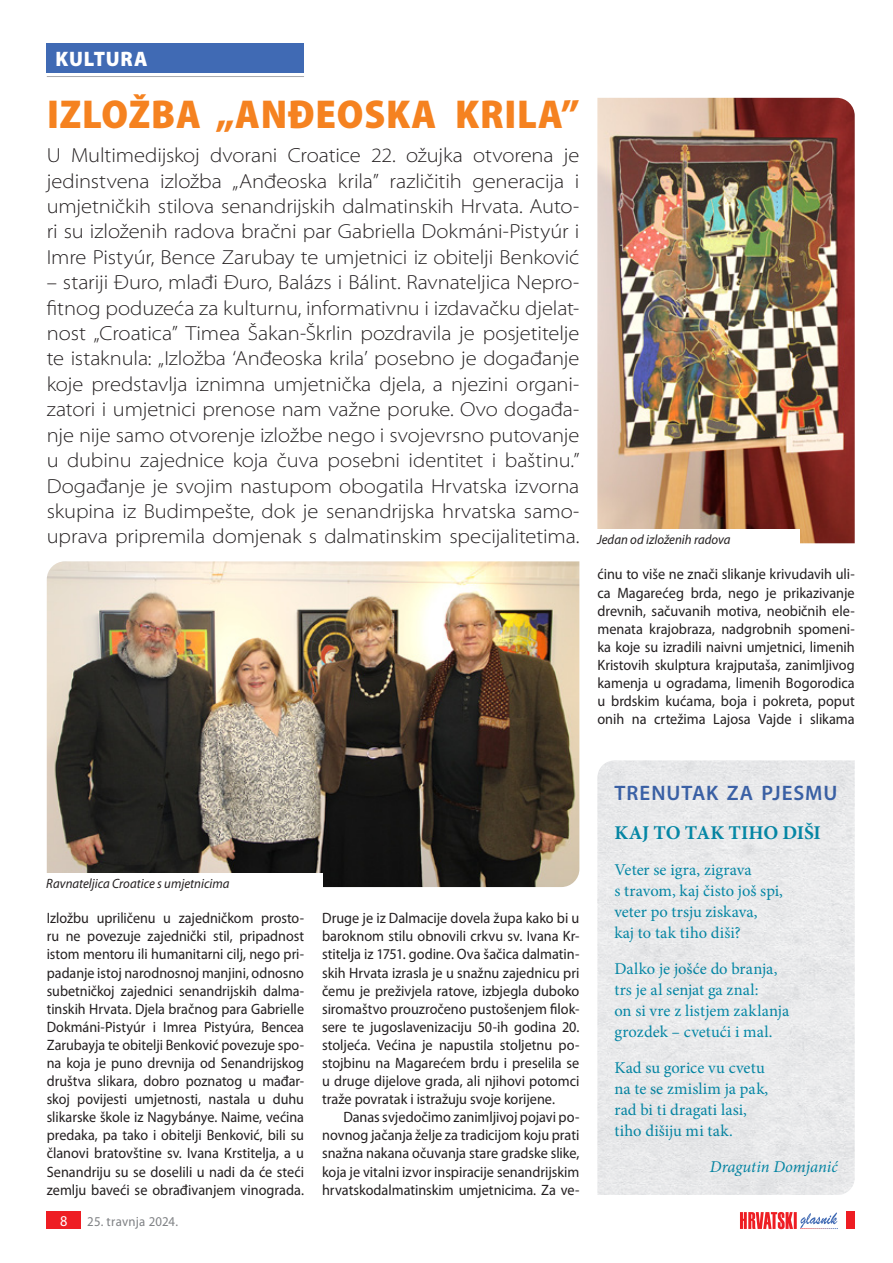
<style>
.page{position:relative;width:893px;height:1263px;background:#fff}
.page>*{position:absolute;margin:0;border:0;box-sizing:border-box;transform-origin:0 0}
.t1{font:900 semi-condensed 40.5px "Myriad Pro";letter-spacing:.02em;color:#f58220}
.t2{font:600 21px "Myriad Pro";letter-spacing:.045em;color:#406ab4}
.t3{font:900 21px "Myriad Pro";letter-spacing:.04em;color:#fff;scale:.95 1}
.t4{font:300 semi-expanded 20.4px/25.3px "Myriad Pro";letter-spacing:-.005em;color:#231f20;text-align:justify}
.t5{font:700 19.5px "Minion Pro";letter-spacing:-.01em;color:#0693b3}
.t6{font:16.5px/21px "Minion Pro";letter-spacing:.005em;color:#0693b3}
.t7{font:italic 16.5px "Minion Pro";color:#0693b3}
.t8{font:15px/18.1px "Myriad Pro";color:#231f20;text-align:justify;scale:.95 1}
.t9{font:15px/18.1px "Myriad Pro";color:#231f20;text-align:justify;scale:.94 1}
.t10{font:15px "Myriad Pro";color:#fff;scale:.95 1}
.t11{font:italic 13.5px "Myriad Pro";color:#231f20;scale:.95 1}
.t12{font:13.5px "Myriad Pro";letter-spacing:.02em;color:#808285;scale:.95 1}
</style>
<div class="page">
<img style="left:597px;top:98px;width:258px;height:445px">
<img style="left:47px;top:561px;width:532px;height:326px">
<div style="left:593px;top:529px;width:206px;height:32px;background:#fff"></div>
<div style="left:42px;top:873px;width:280px;height:32px;background:#fff"></div>
<hr style="left:47px;top:76px;width:257px;height:1px;background:#a8a9ad">
<div style="left:47px;top:1212px;width:34px;height:17px;background:#ee1d23"></div>
<div style="left:846px;top:1212px;width:9px;height:17px;background:#ee1d23"></div>
<svg style="left:740px;top:1212px;width:98px;height:17px"></svg>
<div style="left:47px;top:43px;width:257px;height:30px;background:#406ab4"></div>
<div style="left:597px;top:760px;width:258px;height:435px;background:#e8e9ea"></div>
<h2 class="t3" style="left:56px;top:45px;width:98px">KULTURA</h2>
<h1 class="t1" style="left:47px;top:88px;width:534px">IZLOŽBA „ANĐEOSKA KRILA”</h1>
<p class="t4" style="left:47px;top:142px;width:534px">U Multimedijskoj dvorani Croatice 22. ožujka otvorena je jedinstvena izložba „Anđeoska krila” različitih generacija i umjetničkih stilova senandrijskih dalmatinskih Hrvata. Auto&shy;ri su izloženih radova bračni par Gabriella Dokmáni-Pistyúr i Imre Pistyúr, Bence Zarubay te umjetnici iz obitelji Benković</p>
<p class="t4" style="left:47px;top:269px;width:534px">– stariji Đuro, mlađi Đuro, Balázs i Bálint. Ravnateljica Nepro&shy;fitnog poduzeća za kulturnu, informativnu i izdavačku djelat&shy;nost „Croatica” Timea Šakan-Škrlin pozdravila je posjetitelje te istaknula: „Izložba ‘Anđeoska krila’ posebno je događanje koje predstavlja iznimna umjetnička djela, a njezini organi&shy;zatori i umjetnici prenose nam važne poruke. Ovo događa&shy;nje nije samo otvorenje izložbe nego i svojevrsno putovanje u dubinu zajednice koja čuva posebni identitet i baštinu.” Događanje je svojim nastupom obogatila Hrvatska izvorna skupina iz Budimpešte, dok je senandrijska hrvatska samo&shy;uprava pripremila domjenak s dalmatinskim specijalitetima.</p>
<p class="t11" style="left:597px;top:531px;width:142px">Jedan od izloženih radova</p>
<p class="t8" style="left:597px;top:565px;width:272px">ćinu to više ne znači slikanje krivudavih uli&shy;ca Magarećeg brda, nego je prikazivanje drevnih, sačuvanih motiva, neobičnih ele&shy;menata krajobraza, nadgrobnih spomeni&shy;ka koje su izradili naivni umjetnici, limenih Kristovih skulptura krajputaša, zanimljivog kamenja u ogradama, limenih Bogorodica u brdskim kućama, boja i pokreta, poput onih na crtežima Lajosa Vajde i slikama</p>
<p class="t11" style="left:46px;top:875px;width:194px">Ravnateljica Croatice s umjetnicima</p>
<p class="t9" style="left:47px;top:909px;width:275px">Izložbu upriličenu u zajedničkom prosto&shy;ru ne povezuje zajednički stil, pripadnost istom mentoru ili humanitarni cilj, nego pri&shy;padanje istoj narodnosnoj manjini, odnosno subetničkoj zajednici senandrijskih dalma&shy;tinskih Hrvata. Djela bračnog para Gabrielle Dokmáni-Pistyúr i Imrea Pistyúra, Bencea Zarubayja te obitelji Benković povezuje spo&shy;na koja je puno drevnija od Senandrijskog društva slikara, dobro poznatog u mađar&shy;skoj povijesti umjetnosti, nastala u duhu slikarske škole iz Nagybánye. Naime, većina predaka, pa tako i obitelji Benković, bili su članovi bratovštine sv. Ivana Krstitelja, a u Senandriju su se doselili u nadi da će steći zemlju baveći se obrađivanjem vinograda.</p>
<p class="t8" style="left:322px;top:909px;width:272px">Druge je iz Dalmacije dovela župa kako bi u baroknom stilu obnovili crkvu sv. Ivana Kr&shy;stitelja iz 1751. godine. Ova šačica dalmatin&shy;skih Hrvata izrasla je u snažnu zajednicu pri čemu je preživjela ratove, izbjegla duboko siromaštvo prouzročeno pustošenjem filok&shy;sere te jugoslavenizaciju 50-ih godina 20. stoljeća. Većina je napustila stoljetnu po&shy;stojbinu na Magarećem brdu i preselila se u druge dijelove grada, ali njihovi potomci traže povratak i istražuju svoje korijene.</p>
<p class="t8" style="left:322px;top:1108px;width:272px;text-indent:21px">Danas svjedočimo zanimljivoj pojavi po&shy;novnog jačanja želje za tradicijom koju prati snažna nakana očuvanja stare gradske slike, koja je vitalni izvor inspiracije senandrijskim hrvatskodalmatinskim umjetnicima. Za ve-</p>
<p class="t10" style="left:60px;top:1212px;width:9px">8</p>
<p class="t12" style="left:87px;top:1213px;width:97px">25. travnja 2024.</p>
<h2 class="t2" style="left:615px;top:779px;width:224px">TRENUTAK ZA PJESMU</h2>
<h3 class="t5" style="left:614px;top:818px;width:208px">KAJ TO TAK TIHO DIŠI</h3>
<p class="t6" style="left:614px;top:859px;width:170px">Veter se igra, zigrava<br>s travom, kaj čisto još spi, veter po trsju ziskava,<br>kaj to tak tiho diši?</p>
<p class="t6" style="left:614px;top:958px;width:176px">Dalko je jošće do branja, trs je al senjat ga znal:<br>on si vre z listjem zaklanja grozdek – cvetući i mal.</p>
<p class="t6" style="left:614px;top:1057px;width:155px">Kad su gorice vu cvetu na te se zmislim ja pak, rad bi ti dragati lasi, tiho dišiju mi tak.</p>
<p class="t7" style="left:710px;top:1155px;width:129px">Dragutin Domjanić</p>
</div>
